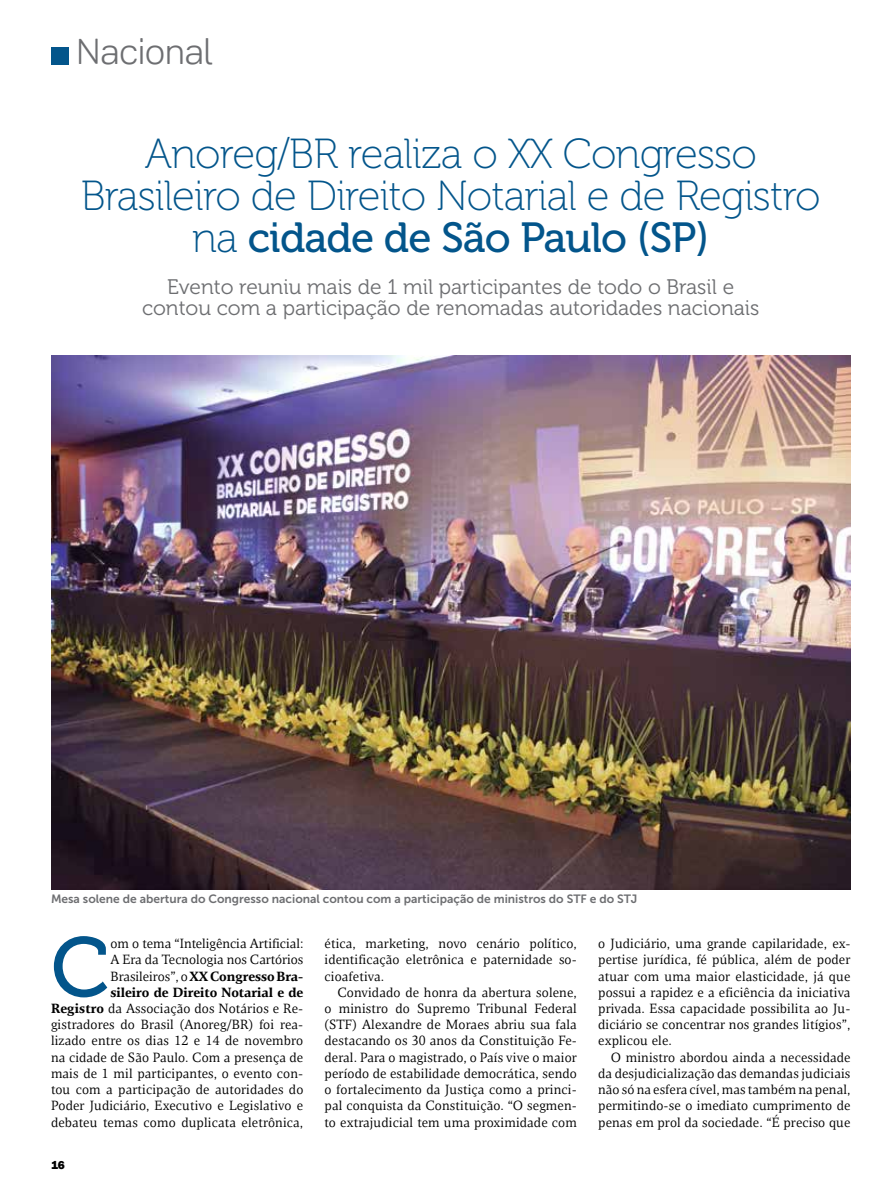
<style>
.page{position:relative;width:893px;height:1191px;background:#fff}
.page>*{position:absolute;margin:0;border:0;box-sizing:border-box;transform-origin:0 0}
.t1{font:84px "Museo 500";color:#03558b}
.t2{font:42px/42px "Museo 100";letter-spacing:-.02em;color:#03558b;text-align:center}
.t3{font:42px "Museo 500";letter-spacing:-.02em;color:#03558b}
.t4{font:300 36px "NII Sans";color:#6d6e71}
.t5{font:21px/21px "Museo 300";color:#6d6e71;text-align:center}
.t6{font:13.5px/16.2px "NII Serif";letter-spacing:.01em;color:#000;text-align:justify}
.t7{font:12px "Museo Sans 700";color:#6d6e71}
.t8{font:800 12px "Franklin Gothic";color:#000}
.s1{font-family:"Museo 100"}
.s2{font-weight:700}
</style>
<div class="page">
<div style="left:51px;top:47px;width:17px;height:17px;background:#03558b"></div>
<img style="left:51px;top:356px;width:799px;height:533px">
<h3 class="t4" style="left:77px;top:29px;width:138px">Nacional</h3>
<h2 class="t2" style="left:81px;top:133px;width:741px">Anoreg/BR realiza o XX Congresso<br>Brasileiro de Direito Notarial e de Registro</h2>
<h2 class="t3" style="left:192px;top:214px;width:519px"><span class="s1">na</span> cidade de São Paulo (SP)</h2>
<h3 class="t5" style="left:142px;top:276px;width:619px">Evento reuniu mais de 1 mil participantes de todo o Brasil e contou com a participação de renomadas autoridades nacionais</h3>
<p class="t7" style="left:51px;top:892px;width:588px">Mesa solene de abertura do Congresso nacional contou com a participação de ministros do STF e do STJ</p>
<p class="t6" style="left:51px;top:935px;width:254px;text-align:right">om o tema “Inteligência Artificial:<br>A Era da Tecnologia nos Cartórios Brasileiros”, o <span class="s2">XX Congresso Bra-<br>sileiro de Direito Notarial e de<br>Registro</span> da Associação dos Notários e Re&shy;gistradores do Brasil (Anoreg/BR) foi rea&shy;lizado entre os dias 12 e 14 de novembro na cidade de São Paulo. Com a presença de mais de 1 mil participantes, o evento con&shy;tou com a participação de autoridades do Poder Judiciário, Executivo e Legislativo e debateu temas como duplicata eletrônica,</p>
<p class="t6" style="left:325px;top:935px;width:254px">ética, marketing, novo cenário político, identificação eletrônica e paternidade so&shy;cioafetiva.</p>
<h1 class="t1" style="left:51px;top:921px;width:60px">C</h1>
<p class="t6" style="left:598px;top:935px;width:254px">o Judiciário, uma grande capilaridade, ex&shy;pertise jurídica, fé pública, além de poder atuar com uma maior elasticidade, já que possui a rapidez e a eficiência da iniciativa privada. Essa capacidade possibilita ao Ju&shy;diciário se concentrar nos grandes litígios”, explicou ele.</p>
<p class="t6" style="left:598px;top:1049px;width:254px;text-indent:13px">O ministro abordou ainda a necessidade da desjudicialização das demandas judiciais não só na esfera cível, mas também na penal, permitindo-se o imediato cumprimento de penas em prol da sociedade. “É preciso que</p>
<p class="t6" style="left:325px;top:984px;width:254px;text-indent:13px">Convidado de honra da abertura solene, o ministro do Supremo Tribunal Federal (STF) Alexandre de Moraes abriu sua fala destacando os 30 anos da Constituição Fe&shy;deral. Para o magistrado, o País vive o maior período de estabilidade democrática, sendo o fortalecimento da Justiça como a princi&shy;pal conquista da Constituição. “O segmen&shy;to extrajudicial tem uma proximidade com</p>
<p class="t8" style="left:51px;top:1157px;width:15px">16</p>
</div>
